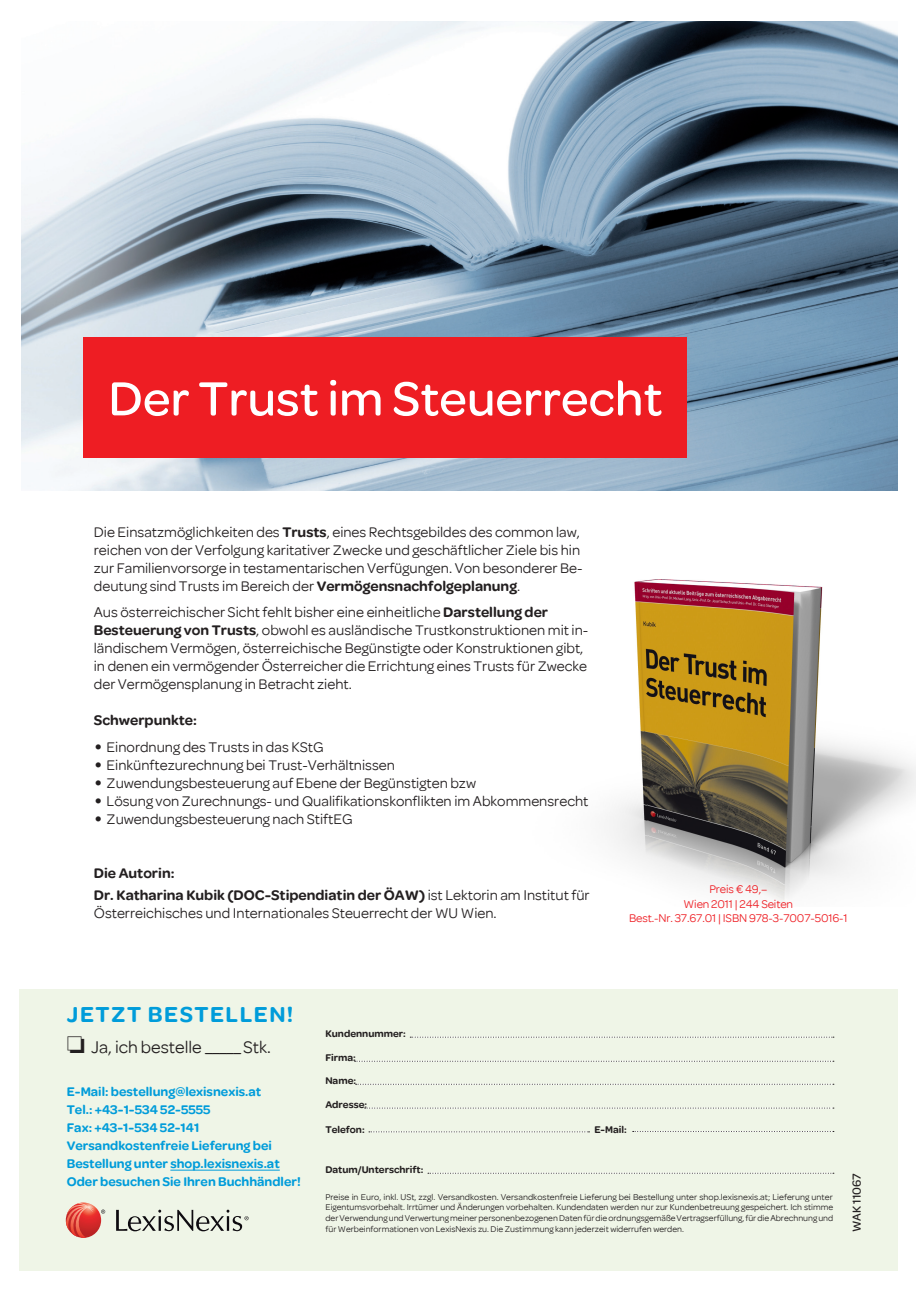
<style>
.page{position:relative;width:919px;height:1289px;background:#fff}
.page>*{position:absolute;margin:0;border:0;box-sizing:border-box;transform-origin:0 0}
.t1{font:500 51px "Omnes";color:#fff}
.t2{font:600 23.4px "Omnes";letter-spacing:.065em;color:#009cda}
.t3{font:18px "Omnes";color:#231f20}
.t4{font:15px/18px "Omnes";color:#231f20}
.t5{font:600 15px "Omnes";color:#231f20}
.t6{font:600 13.5px/18px "Omnes";color:#009cda}
.t7{font:500 12.3px "Omnes";color:#231f20}
.t8{font:12px "Omnes";letter-spacing:-.01em;color:#ee1d23}
.t9{font:600 10.5px "Omnes";color:#231f20}
.ins_absatz{font:9px/10.8px "Omnes";color:#231f20;text-align:justify}
.s1{font-weight:600}
.s2{font-family:"Optima LT"}
</style>
<div class="page">
<img style="left:606px;top:579px;width:309px;height:325px">
<div style="left:19px;top:989px;width:878px;height:281px;background:#eff5e7"></div>
<hr style="left:170px;top:1169px;width:110px;height:1px;background:#009cda">
<svg style="left:410px;top:1036px;width:423px;height:1px"></svg>
<svg style="left:354px;top:1060px;width:479px;height:1px"></svg>
<svg style="left:355px;top:1083px;width:476px;height:1px"></svg>
<svg style="left:369px;top:1131px;width:220px;height:1px"></svg>
<svg style="left:364px;top:1107px;width:469px;height:1px"></svg>
<svg style="left:428px;top:1172px;width:403px;height:1px"></svg>
<img style="left:21px;top:21px;width:876px;height:469px">
<div style="left:83px;top:337px;width:603px;height:121px;background:#ee1d23"></div>
<svg style="left:101px;top:1209px;width:4px;height:4px"></svg>
<svg style="left:116px;top:1209px;width:132px;height:22px"></svg>
<svg style="left:66px;top:1202px;width:35px;height:35px"></svg>
<svg style="left:66px;top:1202px;width:29px;height:35px"></svg>
<p class="t1" style="left:108px;top:370px;width:555px">Der Trust im Steuerrecht</p>
<p class="t4" style="left:94px;top:523px;width:490px">Die Einsatzmöglichkeiten des <span class="s1">Trusts</span>, eines Rechtsgebildes des common law, reichen von der Verfolgung karitativer Zwecke und geschäftlicher Ziele bis hin zur Familienvorsorge in testamentarischen Verfügungen. Von besonderer Be&shy;deutung sind Trusts im Bereich der <span class="s1">Vermögensnachfolgeplanung</span>.</p>
<p class="t4" style="left:94px;top:603px;width:496px">Aus österreichischer Sicht fehlt bisher eine einheitliche <span class="s1">Darstellung der Besteuerung von Trusts</span>, obwohl es ausländische Trustkonstruktionen mit in&shy;ländischem Vermögen, österreichische Begünstigte oder Konstruktionen gibt, in denen ein vermögender Österreicher die Errichtung eines Trusts für Zwecke der Vermögensplanung in Betracht zieht.</p>
<p class="t5" style="left:94px;top:712px;width:105px">Schwerpunkte:</p>
<p class="t4" style="left:94px;top:738px;width:231px"><span class="s2">•</span> Einordnung des Trusts in das KStG</p>
<p class="t4" style="left:94px;top:756px;width:303px"><span class="s2">•</span> Einkünftezurechnung bei Trust-Verhältnissen</p>
<p class="t4" style="left:94px;top:774px;width:384px"><span class="s2">•</span> Zuwendungsbesteuerung auf Ebene der Begünstigten bzw</p>
<p class="t4" style="left:94px;top:792px;width:496px"><span class="s2">•</span> Lösung von Zurechnungs- und Qualifikationskonflikten im Abkommensrecht</p>
<p class="t4" style="left:94px;top:810px;width:260px"><span class="s2">•</span> Zuwendungsbesteuerung nach StiftEG</p>
<p class="t5" style="left:94px;top:864px;width:82px">Die Autorin:</p>
<p class="t4" style="left:94px;top:886px;width:497px"><span class="s1">Dr. Katharina Kubik (DOC-Stipendiatin der ÖAW)</span> ist Lektorin am Institut für<br>Österreichisches und Internationales Steuerrecht der WU Wien.</p>
<p class="t2" style="left:67px;top:1001px;width:228px">JETZT BESTELLEN!</p>
<p class="t3" style="left:67px;top:1037px;width:205px">❏ Ja, ich bestelle _____ Stk.</p>
<p class="t9" style="left:325px;top:1027px;width:82px">Kundennummer:</p>
<p class="t9" style="left:325px;top:1051px;width:32px">Firma:</p>
<p class="t9" style="left:325px;top:1074px;width:32px">Name:</p>
<p class="t8" style="left:709px;top:882px;width:59px">Preis € 49,–</p>
<p class="t8" style="left:683px;top:896px;width:111px">Wien 2011 | 244 Seiten</p>
<p class="t8" style="left:629px;top:911px;width:220px">Best.-Nr. 37.67.01 | ISBN 978-3-7007-5016-1</p>
<p class="t6" style="left:67px;top:1082px;width:196px">E-Mail: bestellung@lexisnexis.at</p>
<p class="t6" style="left:67px;top:1100px;width:145px">Tel.: +43-1-534 52-5555</p>
<p class="t6" style="left:67px;top:1118px;width:206px">Fax: +43-1-534 52-141<br>Versandkostenfreie Lieferung bei</p>
<p class="t6" style="left:67px;top:1154px;width:214px">Bestellung unter shop.lexisnexis.at</p>
<p class="t6" style="left:67px;top:1172px;width:235px">Oder besuchen Sie Ihren Buchhändler!</p>
<p class="t9" style="left:325px;top:1098px;width:43px">Adresse:</p>
<p class="t9" style="left:325px;top:1123px;width:41px">Telefon:</p>
<p class="t9" style="left:594px;top:1123px;width:34px">E-Mail:</p>
<p class="t9" style="left:325px;top:1163px;width:100px">Datum/Unterschrift:</p>
<p class="ins_absatz" style="left:325px;top:1191px;width:509px">Preise in Euro, inkl. USt, zzgl. Versandkosten. Versandkostenfreie Lieferung bei Bestellung unter shop.lexisnexis.at; Lieferung unter Eigentumsvorbehalt. Irrtümer und Änderungen vorbehalten. Kundendaten werden nur zur Kundenbetreuung gespeichert. Ich stimme der Verwendung und Verwertung meiner personenbezogenen Daten für die ordnungsgemäße Vertragserfüllung, für die Abrechnung und für Werbeinformationen von LexisNexis zu. Die Zustimmung kann jederzeit widerrufen werden.</p>
<p class="t7" style="left:849px;top:1232px;width:61px;rotate:-90deg">WAK 11067</p>
</div>
